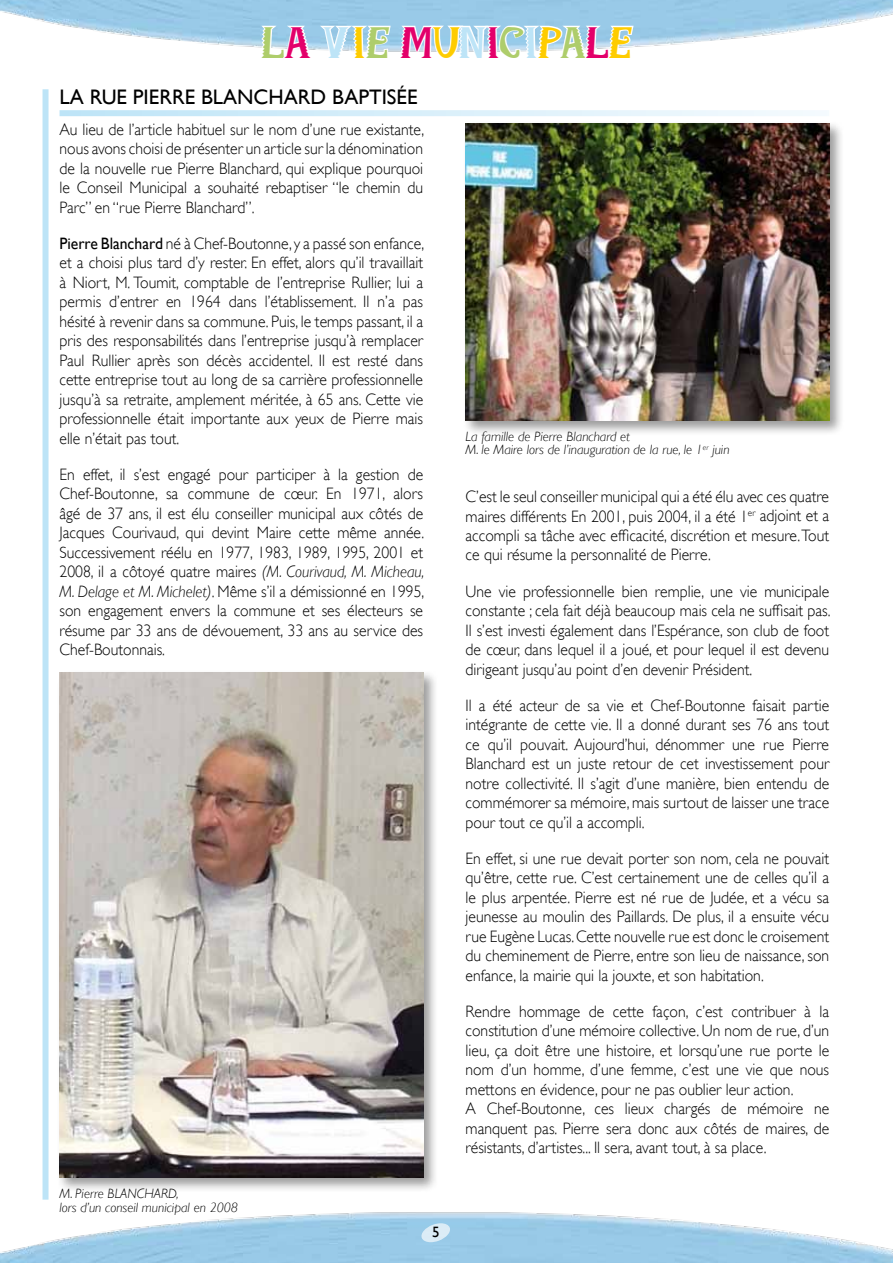
<style>
.page{position:relative;width:893px;height:1263px;background:#fff}
.page>*{position:absolute;margin:0;border:0;box-sizing:border-box;transform-origin:0 0}
.t1{font:800 48px "Maraca";color:#aecd6b}
.t2{font:21px "Gill Sans";color:#000}
.t3{font:300 16.5px/19.5px "Gill Sans";color:#000;text-align:justify;scale:.95 1}
.t4{font:15px "Gill Sans";color:#000}
.t5{font:italic 300 13.5px/13.5px "Gill Sans";color:#000}
.s1{color:#e3006a}
.s2{color:#bde4f7}
.s3{color:#fecc00}
.s4{font-weight:400}
.s5{font-style:italic}
</style>
<div class="page">
<img style="left:0;top:1212px;width:893px;height:51px">
<img style="left:0;top:0;width:893px;height:47px">
<img style="left:420px;top:1223px;width:31px;height:19px">
<svg style="left:256px;top:18px;width:379px;height:34px"></svg>
<div style="left:43px;top:89px;width:6px;height:1110px;background:#bde4f7"></div>
<svg style="left:60px;top:110px;width:767px;height:6px"></svg>
<div style="left:57px;top:670px;width:381px;height:523px;background:#000;opacity:.4"></div>
<img style="left:60px;top:673px;width:363px;height:505px">
<div style="left:463px;top:120px;width:381px;height:316px;background:#000;opacity:.4"></div>
<img style="left:466px;top:123px;width:363px;height:297px">
<h1 class="t1" style="left:262px;top:18px;width:371px">L<span class="s1">A</span> <span class="s2">V</span><span class="s3">I</span>E <span class="s1">M</span><span class="s3">U</span><span class="s2">N</span><span class="s1">I</span>C<span class="s2">I</span><span class="s3">P</span>A<span class="s1">L</span><span class="s3">E</span></h1>
<p class="t2" style="left:60px;top:84px;width:360px">LA RUE PIERRE BLANCHARD BAPTISÉE</p>
<p class="t3" style="left:60px;top:119px;width:386px">Au lieu de l’article habituel sur le nom d’une rue existante, nous avons choisi de présenter un article sur la dénomination de la nouvelle rue Pierre Blanchard, qui explique pourquoi le Conseil Municipal a souhaité rebaptiser “le chemin du Parc” en “rue Pierre Blanchard”.</p>
<p class="t3" style="left:60px;top:233px;width:386px"><span class="s4">PIERRE BLANCHARD</span> né à Chef-Boutonne, y a passé son enfance, et a choisi plus tard d’y rester. En effet, alors qu’il travaillait à Niort, M. Toumit, comptable de l’entreprise Rullier, lui a permis d’entrer en 1964 dans l’établissement. Il n’a pas hésité à revenir dans sa commune. Puis, le temps passant, il a pris des responsabilités dans l’entreprise jusqu’à remplacer Paul Rullier après son décès accidentel. Il est resté dans cette entreprise tout au long de sa carrière professionnelle jusqu’à sa retraite, amplement méritée, à 65 ans. Cette vie professionnelle était importante aux yeux de Pierre mais elle n’était pas tout.</p>
<p class="t3" style="left:60px;top:464px;width:386px">En effet, il s’est engagé pour participer à la gestion de Chef-Boutonne, sa commune de cœur. En 1971, alors âgé de 37 ans, il est élu conseiller municipal aux côtés de Jacques Courivaud, qui devint Maire cette même année.<br>Successivement réélu en 1977, 1983, 1989, 1995, 2001 et 2008, il a côtoyé quatre maires <span class="s5">(M. Courivaud, M. Micheau, M. Delage et M. Michelet)</span>. Même s’il a démissionné en 1995, son engagement envers la commune et ses électeurs se résume par 33 ans de dévouement, 33 ans au service des Chef-Boutonnais.</p>
<p class="t5" style="left:60px;top:1187px;width:180px">M. Pierre BLANCHARD,<br>lors d’un conseil municipal en 2008</p>
<p class="t4" style="left:432px;top:1223px;width:9px">5</p>
<p class="t5" style="left:466px;top:430px;width:265px">La famille de Pierre Blanchard et<br>M. le Maire lors de l’inauguration de la rue, le 1<sup>er</sup> juin</p>
<p class="t3" style="left:466px;top:487px;width:384px">C’est le seul conseiller municipal qui a été élu avec ces quatre maires différents En 2001, puis 2004, il a été 1<sup>er</sup> adjoint et a accompli sa tâche avec efficacité, discrétion et mesure. Tout ce qui résume la personnalité de Pierre.</p>
<p class="t3" style="left:466px;top:581px;width:386px">Une vie professionnelle bien remplie, une vie municipale constante ; cela fait déjà beaucoup mais cela ne suffisait pas.<br>Il s’est investi également dans l’Espérance, son club de foot de cœur, dans lequel il a joué, et pour lequel il est devenu dirigeant jusqu’au point d’en devenir Président.</p>
<p class="t3" style="left:466px;top:695px;width:384px">Il a été acteur de sa vie et Chef-Boutonne faisait partie intégrante de cette vie. Il a donné durant ses 76 ans tout ce qu’il pouvait. Aujourd’hui, dénommer une rue Pierre Blanchard est un juste retour de cet investissement pour notre collectivité. Il s’agit d’une manière, bien entendu de commémorer sa mémoire, mais surtout de laisser une trace pour tout ce qu’il a accompli.</p>
<p class="t3" style="left:466px;top:848px;width:384px">En effet, si une rue devait porter son nom, cela ne pouvait qu’être, cette rue. C’est certainement une de celles qu’il a le plus arpentée. Pierre est né rue de Judée, et a vécu sa jeunesse au moulin des Paillards. De plus, il a ensuite vécu rue Eugène Lucas. Cette nouvelle rue est donc le croisement du cheminement de Pierre, entre son lieu de naissance, son enfance, la mairie qui la jouxte, et son habitation.</p>
<p class="t3" style="left:466px;top:1001px;width:384px;text-align:left">Rendre hommage de cette façon, c’est contribuer à la constitution d’une mémoire collective. Un nom de rue, d’un lieu, ça doit être une histoire, et lorsqu’une rue porte le nom d’un homme, d’une femme, c’est une vie que nous mettons en évidence, pour ne pas oublier leur action.<br>A Chef-Boutonne, ces lieux chargés de mémoire ne manquent pas. Pierre sera donc aux côtés de maires, de résistants, d’artistes... Il sera, avant tout, à sa place.</p>
</div>
